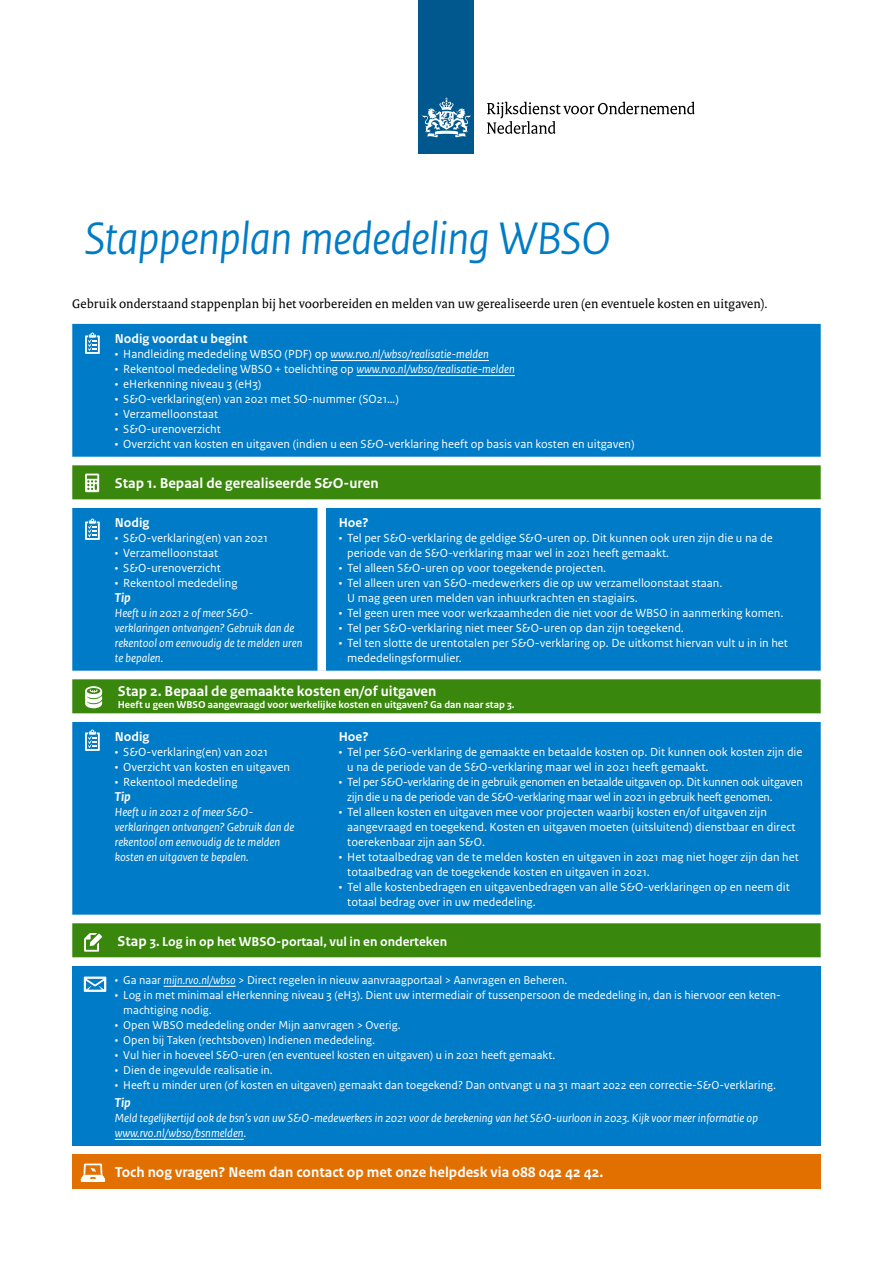
<style>
.page{position:relative;width:893px;height:1263px;background:#fff}
.page>*{position:absolute;margin:0;border:0;box-sizing:border-box;transform-origin:0 0}
.H1_RO_Kop{font:italic 48px "Rijksoverheid Sans Heading";letter-spacing:-.01em;color:#007bc7}
.RO_Kader_Subkop{font:700 15px "Rijksoverheid Sans Text";color:#fff}
.RO_Kader_Broodtekst{font:700 15px "Rijksoverheid Sans Text";color:#fff}
.P_RO_Broodtekst{font:13.5px "Rijksoverheid Serif";letter-spacing:.01em;color:#000}
.RO_Kader_Subkop-2{font:700 13.5px "Rijksoverheid Sans Text";color:#fff}
.RO_Kader_Broodtekst-2{font:700 13.5px "Rijksoverheid Sans Text";color:#fff}
.RO_Kader_Broodtekst-3{font:italic 700 13.5px "Rijksoverheid Sans Text";color:#fff}
.RO_Kader_Broodtekst-4{font:12.3px/15px "Rijksoverheid Sans Text";color:#fff}
.RO_Kader_Broodtekst-5{font:italic 12.3px/15px "Rijksoverheid Sans Text";color:#fff}
.RO_Kader_Broodtekst-6{font:12.3px/15px "Rijksoverheid Sans Text";letter-spacing:-.02em;color:#fff}
.RO_Kader_Broodtekst-7{font:12px/15px "Rijksoverheid Sans Text";color:#fff}
.RO_Kader_Subkop-3{font:700 10.5px "Rijksoverheid Sans Text";color:#fff}
.s1{font-style:italic}
.s2{font-size:15px}
</style>
<div class="page">
<div style="left:72px;top:324px;width:749px;height:133px;background:#007bc7"></div>
<svg style="left:72px;top:465px;width:749px;height:492px;background:#1e86a4"></svg>
<div style="left:72px;top:966px;width:749px;height:179px;background:#007bc7"></div>
<div style="left:72px;top:1154px;width:749px;height:34px;background:#e17000"></div>
<div style="left:317px;top:508px;width:9px;height:163px;background:#fff"></div>
<hr style="left:331px;top:360px;width:158px;height:1px;background:#fff">
<hr style="left:356px;top:375px;width:159px;height:1px;background:#fff">
<hr style="left:164px;top:986px;width:72px;height:1px;background:#fff">
<hr style="left:115px;top:1139px;width:129px;height:1px;background:#fff">
<svg style="left:85px;top:332px;width:15px;height:22px"></svg>
<svg style="left:85px;top:474px;width:14px;height:18px"></svg>
<svg style="left:85px;top:518px;width:15px;height:22px"></svg>
<svg style="left:85px;top:686px;width:17px;height:22px"></svg>
<svg style="left:85px;top:729px;width:15px;height:22px"></svg>
<svg style="left:84px;top:933px;width:18px;height:19px"></svg>
<svg style="left:84px;top:976px;width:22px;height:16px"></svg>
<svg style="left:81px;top:1163px;width:24px;height:19px"></svg>
<div style="left:419px;top:0;width:55px;height:153px;background:#00588e"></div>
<svg style="left:423px;top:98px;width:47px;height:40px"></svg>
<svg style="left:487px;top:102px;width:208px;height:32px"></svg>
<h1 class="H1_RO_Kop" style="left:85px;top:211px;width:527px">Stappenplan mededeling WBSO</h1>
<p class="P_RO_Broodtekst" style="left:72px;top:295px;width:697px">Gebruik onderstaand stappenplan bij het voorbereiden en melden van uw gerealiseerde uren (en eventuele kosten en uitgaven).</p>
<p class="RO_Kader_Subkop-2" style="left:115px;top:331px;width:134px">Nodig voordat u begint</p>
<p class="RO_Kader_Broodtekst-4" style="left:115px;top:347px;width:376px">• Handleiding mededeling WBSO (PDF) op <span class="s1">www.rvo.nl/wbso/realisatie-melden</span></p>
<p class="RO_Kader_Broodtekst-4" style="left:115px;top:362px;width:402px">• Rekentool mededeling WBSO + toelichting op <span class="s1">www.rvo.nl/wbso/realisatie-melden</span></p>
<p class="RO_Kader_Broodtekst-4" style="left:115px;top:377px;width:148px">• eHerkenning niveau 3 (eH3)</p>
<p class="RO_Kader_Broodtekst-4" style="left:115px;top:392px;width:286px">• S&amp;O-verklaring(en) van 2021 met SO-nummer (SO21…)</p>
<p class="RO_Kader_Broodtekst-4" style="left:115px;top:407px;width:105px">• Verzamelloonstaat</p>
<p class="RO_Kader_Broodtekst-4" style="left:115px;top:422px;width:108px">• S&amp;O-urenoverzicht</p>
<p class="RO_Kader_Broodtekst-4" style="left:115px;top:437px;width:521px">• Overzicht van kosten en uitgaven (indien u een S&amp;O-verklaring heeft op basis van kosten en uitgaven)</p>
<p class="RO_Kader_Subkop" style="left:115px;top:475px;width:265px">Stap 1. Bepaal de gerealiseerde S&amp;O-uren</p>
<p class="RO_Kader_Broodtekst-2" style="left:115px;top:515px;width:36px">Nodig</p>
<p class="RO_Kader_Broodtekst-4" style="left:115px;top:531px;width:155px">• S&amp;O-verklaring(en) van 2021</p>
<p class="RO_Kader_Broodtekst-4" style="left:115px;top:546px;width:105px">• Verzamelloonstaat</p>
<p class="RO_Kader_Broodtekst-4" style="left:115px;top:561px;width:108px">• S&amp;O-urenoverzicht</p>
<p class="RO_Kader_Broodtekst-4" style="left:115px;top:576px;width:124px">• Rekentool mededeling</p>
<p class="RO_Kader_Broodtekst-3" style="left:115px;top:590px;width:17px">Tip</p>
<p class="RO_Kader_Broodtekst-5" style="left:115px;top:606px;width:189px">Heeft u in 2021 2 of meer S&amp;O&shy;verklaringen ontvangen? Gebruik dan de rekentool om eenvoudig de te melden uren te bepalen.</p>
<p class="RO_Kader_Broodtekst-2" style="left:339px;top:515px;width:31px">Hoe?</p>
<p class="RO_Kader_Broodtekst-4" style="left:347px;top:531px;width:427px;text-indent:-9px">• Tel per S&amp;O-verklaring de geldige S&amp;O-uren op. Dit kunnen ook uren zijn die u na de periode van de S&amp;O-verklaring maar wel in 2021 heeft gemaakt.</p>
<p class="RO_Kader_Broodtekst-4" style="left:339px;top:561px;width:269px">• Tel alleen S&amp;O-uren op voor toegekende projecten.</p>
<p class="RO_Kader_Broodtekst-4" style="left:347px;top:576px;width:377px;text-indent:-9px">• Tel alleen uren van S&amp;O-medewerkers die op uw verzamelloonstaat staan.<br>U mag geen uren melden van inhuurkrachten en stagiairs.</p>
<p class="RO_Kader_Broodtekst-4" style="left:339px;top:606px;width:446px">• Tel geen uren mee voor werkzaamheden die niet voor de WBSO in aanmerking komen.</p>
<p class="RO_Kader_Broodtekst-4" style="left:339px;top:621px;width:347px">• Tel per S&amp;O-verklaring niet meer S&amp;O-uren op dan zijn toegekend.</p>
<p class="RO_Kader_Broodtekst-4" style="left:347px;top:636px;width:442px;text-indent:-9px">• Tel ten slotte de urentotalen per S&amp;O-verklaring op. De uitkomst hiervan vult u in in het mededelingsformulier.</p>
<p class="RO_Kader_Subkop" style="left:118px;top:683px;width:320px">Stap 2. Bepaal de gemaakte kosten en/of uitgaven</p>
<p class="RO_Kader_Subkop-3" style="left:118px;top:699px;width:398px">Heeft u geen WBSO aangevraagd voor werkelijke kosten en uitgaven? Ga dan naar stap 3.</p>
<p class="RO_Kader_Broodtekst-2" style="left:115px;top:729px;width:36px">Nodig</p>
<p class="RO_Kader_Broodtekst-4" style="left:115px;top:745px;width:155px">• S&amp;O-verklaring(en) van 2021</p>
<p class="RO_Kader_Broodtekst-4" style="left:115px;top:760px;width:177px">• Overzicht van kosten en uitgaven</p>
<p class="RO_Kader_Broodtekst-4" style="left:115px;top:775px;width:124px">• Rekentool mededeling</p>
<p class="RO_Kader_Broodtekst-3" style="left:115px;top:789px;width:17px">Tip</p>
<p class="RO_Kader_Broodtekst-5" style="left:115px;top:805px;width:181px">Heeft u in 2021 2 of meer S&amp;O&shy;verklaringen ontvangen? Gebruik dan de rekentool om eenvoudig de te melden kosten en uitgaven te bepalen.</p>
<p class="RO_Kader_Broodtekst-2" style="left:339px;top:729px;width:31px">Hoe?</p>
<p class="RO_Kader_Broodtekst-4" style="left:347px;top:745px;width:457px;text-indent:-9px">• Tel per S&amp;O-verklaring de gemaakte en betaalde kosten op. Dit kunnen ook kosten zijn die u na de periode van de S&amp;O-verklaring maar wel in 2021 heeft gemaakt.</p>
<p class="RO_Kader_Broodtekst-6" style="left:347px;top:775px;width:457px;text-indent:-9px">• Tel per S&amp;O-verklaring de in gebruik genomen en betaalde uitgaven op. Dit kunnen ook uitgaven zijn die u na de periode van de S&amp;O-verklaring maar wel in 2021 in gebruik heeft genomen.</p>
<p class="RO_Kader_Broodtekst-4" style="left:347px;top:805px;width:450px;text-indent:-9px">• Tel alleen kosten en uitgaven mee voor projecten waarbij kosten en/of uitgaven zijn aangevraagd en toegekend. Kosten en uitgaven moeten (uitsluitend) dienstbaar en direct toerekenbaar zijn aan S&amp;O.</p>
<p class="RO_Kader_Broodtekst-4" style="left:347px;top:850px;width:453px;text-indent:-9px">• Het totaalbedrag van de te melden kosten en uitgaven in 2021 mag niet hoger zijn dan het totaalbedrag van de toegekende kosten en uitgaven in 2021.</p>
<p class="RO_Kader_Broodtekst-4" style="left:347px;top:880px;width:444px;text-indent:-9px">• Tel alle kostenbedragen en uitgavenbedragen van alle S&amp;O-verklaringen op en neem dit totaal bedrag over in uw mededeling.</p>
<p class="RO_Kader_Subkop-2" style="left:118px;top:934px;width:331px"><span class="s2">Stap</span> 3. Log in op het WBSO-portaal, vul in en onderteken</p>
<p class="RO_Kader_Broodtekst-7" style="left:115px;top:973px;width:454px">• Ga naar <span class="s1">mijn.rvo.nl/wbso</span> &gt; Direct regelen in nieuw aanvraagportaal &gt; Aanvragen en Beheren.</p>
<p class="RO_Kader_Broodtekst-7" style="left:123px;top:988px;width:659px;text-indent:-9px">• Log in met minimaal eHerkenning niveau 3 (eH3). Dient uw intermediair of tussenpersoon de mededeling in, dan is hiervoor een keten&shy;machtiging nodig.</p>
<p class="RO_Kader_Broodtekst-7" style="left:115px;top:1018px;width:287px">• Open WBSO mededeling onder Mijn aanvragen &gt; Overig.</p>
<p class="RO_Kader_Broodtekst-7" style="left:115px;top:1033px;width:262px">• Open bij Taken (rechtsboven) Indienen mededeling.</p>
<p class="RO_Kader_Broodtekst-7" style="left:115px;top:1048px;width:442px">• Vul hier in hoeveel S&amp;O-uren (en eventueel kosten en uitgaven) u in 2021 heeft gemaakt.</p>
<p class="RO_Kader_Broodtekst-7" style="left:115px;top:1063px;width:160px">• Dien de ingevulde realisatie in.</p>
<p class="RO_Kader_Broodtekst-7" style="left:115px;top:1078px;width:663px">• Heeft u minder uren (of kosten en uitgaven) gemaakt dan toegekend? Dan ontvangt u na 31 maart 2022 een correctie-S&amp;O-verklaring.</p>
<p class="RO_Kader_Broodtekst-3" style="left:115px;top:1095px;width:17px">Tip</p>
<p class="RO_Kader_Broodtekst-5" style="left:115px;top:1111px;width:645px">Meld tegelijkertijd ook de bsn’s van uw S&amp;O-medewerkers in 2021 voor de berekening van het S&amp;O-uurloon in 2023. Kijk voor meer informatie op www.rvo.nl/wbso/bsnmelden.</p>
<p class="RO_Kader_Broodtekst" style="left:115px;top:1164px;width:490px">Toch nog vragen? Neem dan contact op met onze helpdesk via 088 042 42 42.</p>
</div>
